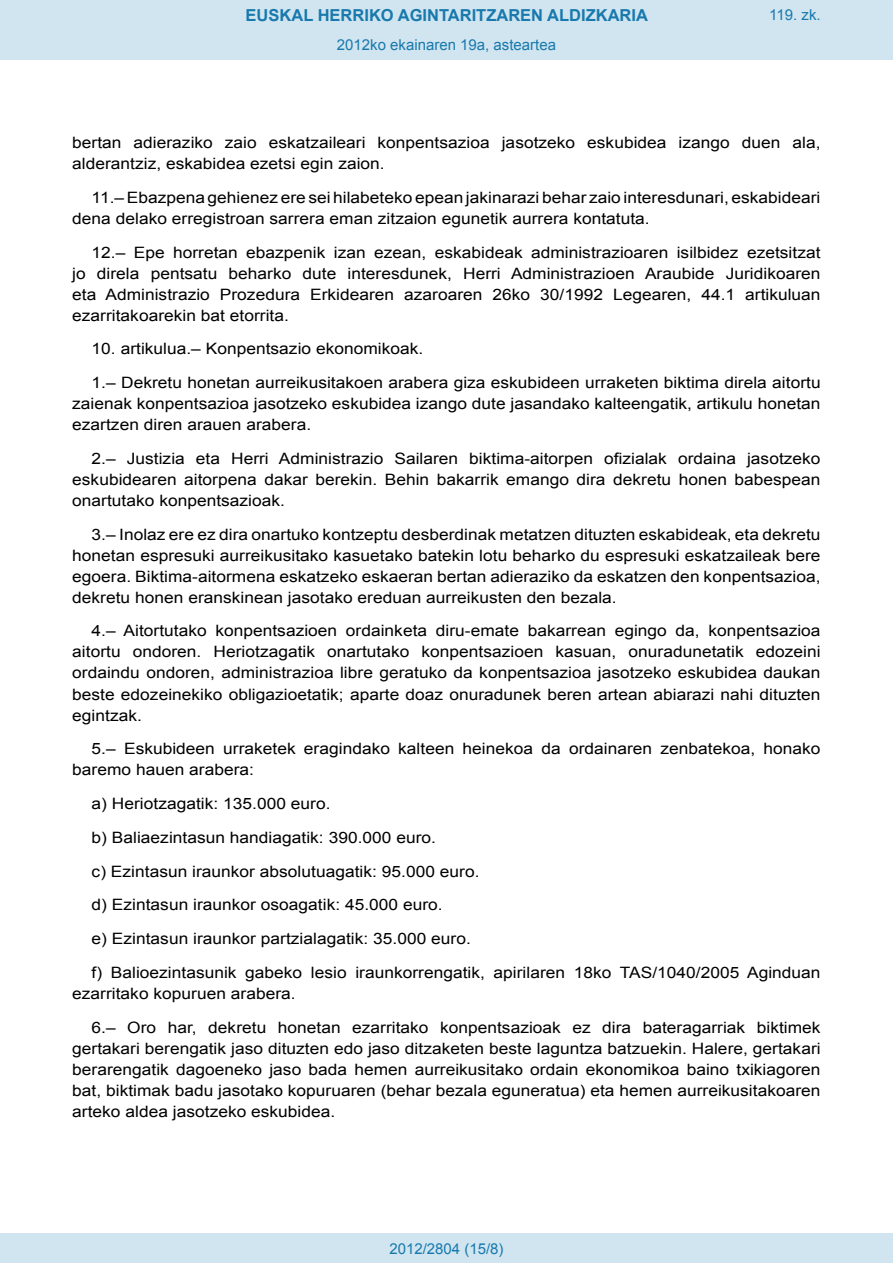
<style>
.page{position:relative;width:893px;height:1263px;background:#fff}
.page>*{position:absolute;margin:0;border:0;box-sizing:border-box;transform-origin:0 0}
.t1{font:700 16.5px "Arial";color:#1879ad}
.BOPVDetalle{font:15.6px/21px "Arial";color:#000;text-align:justify;scale:1.11 1}
.Paginacion_Centro{font:15px "Arial";color:#1879ad}
</style>
<div class="page">
<div style="left:0;top:0;width:893px;height:60px;background:#d0e5f0"></div>
<div style="left:0;top:1233px;width:893px;height:30px;background:#d0e5f0"></div>
<p class="t1" style="left:246px;top:4px;width:404px">EUSKAL HERRIKO AGINTARITZAREN ALDIZKARIA</p>
<p class="Paginacion_Centro" style="left:337px;top:35px;width:221px">2012ko ekainaren 19a, asteartea</p>
<p class="Paginacion_Centro" style="left:769px;top:5px;width:53px">119. zk.</p>
<p class="BOPVDetalle" style="left:72px;top:132px;width:676px">bertan adieraziko zaio eskatzaileari konpentsazioa jasotzeko eskubidea izango duen ala, alderantziz, eskabidea ezetsi egin zaion.</p>
<p class="BOPVDetalle" style="left:72px;top:187px;width:675px;text-indent:19px">11.– Ebazpena gehienez ere sei hilabeteko epean jakinarazi behar zaio interesdunari, eskabideari dena delako erregistroan sarrera eman zitzaion egunetik aurrera kontatuta.</p>
<p class="BOPVDetalle" style="left:72px;top:242px;width:676px;text-indent:19px">12.– Epe horretan ebazpenik izan ezean, eskabideak administrazioaren isilbidez ezetsitzat jo direla pentsatu beharko dute interesdunek, Herri Administrazioen Araubide Juridikoaren eta Administrazio Prozedura Erkidearen azaroaren 26ko 30/1992 Legearen, 44.1 artikuluan ezarritakoarekin bat etorrita.</p>
<p class="BOPVDetalle" style="left:92px;top:339px;width:300px">10. artikulua.– Konpentsazio ekonomikoak.</p>
<p class="BOPVDetalle" style="left:72px;top:372px;width:676px;text-indent:19px">1.– Dekretu honetan aurreikusitakoen arabera giza eskubideen urraketen biktima direla aitortu zaienak konpentsazioa jasotzeko eskubidea izango dute jasandako kalteengatik, artikulu honetan ezartzen diren arauen arabera.</p>
<p class="BOPVDetalle" style="left:72px;top:448px;width:676px;text-indent:19px">2.– Justizia eta Herri Administrazio Sailaren biktima-aitorpen ofizialak ordaina jasotzeko eskubidearen aitorpena dakar berekin. Behin bakarrik emango dira dekretu honen babespean onartutako konpentsazioak.</p>
<p class="BOPVDetalle" style="left:72px;top:524px;width:676px;text-indent:19px">3.– Inolaz ere ez dira onartuko kontzeptu desberdinak metatzen dituzten eskabideak, eta dekretu honetan espresuki aurreikusitako kasuetako batekin lotu beharko du espresuki eskatzaileak bere egoera. Biktima-aitormena eskatzeko eskaeran bertan adieraziko da eskatzen den konpentsazioa, dekretu honen eranskinean jasotako ereduan aurreikusten den bezala.</p>
<p class="BOPVDetalle" style="left:72px;top:621px;width:676px;text-indent:19px">4.– Aitortutako konpentsazioen ordainketa diru-emate bakarrean egingo da, konpentsazioa aitortu ondoren. Heriotzagatik onartutako konpentsazioen kasuan, onuradunetatik edozeini ordaindu ondoren, administrazioa libre geratuko da konpentsazioa jasotzeko eskubidea daukan beste edozeinekiko obligazioetatik; aparte doaz onuradunek beren artean abiarazi nahi dituzten egintzak.</p>
<p class="BOPVDetalle" style="left:72px;top:738px;width:676px;text-indent:19px">5.– Eskubideen urraketek eragindako kalteen heinekoa da ordainaren zenbatekoa, honako baremo hauen arabera:</p>
<p class="BOPVDetalle" style="left:92px;top:793px;width:217px">a) Heriotzagatik: 135.000 euro.</p>
<p class="BOPVDetalle" style="left:92px;top:827px;width:312px">b) Baliaezintasun handiagatik: 390.000 euro.</p>
<p class="BOPVDetalle" style="left:92px;top:861px;width:351px">c) Ezintasun iraunkor absolutuagatik: 95.000 euro.</p>
<p class="BOPVDetalle" style="left:92px;top:894px;width:318px">d) Ezintasun iraunkor osoagatik: 45.000 euro.</p>
<p class="BOPVDetalle" style="left:92px;top:928px;width:343px">e) Ezintasun iraunkor partzialagatik: 35.000 euro.</p>
<p class="BOPVDetalle" style="left:72px;top:962px;width:676px;text-indent:19px">f) Balioezintasunik gabeko lesio iraunkorrengatik, apirilaren 18ko TAS/1040/2005 Aginduan ezarritako kopuruen arabera.</p>
<p class="BOPVDetalle" style="left:72px;top:1017px;width:676px;text-indent:19px">6.– Oro har, dekretu honetan ezarritako konpentsazioak ez dira bateragarriak biktimek gertakari berengatik jaso dituzten edo jaso ditzaketen beste laguntza batzuekin. Halere, gertakari berarengatik dagoeneko jaso bada hemen aurreikusitako ordain ekonomikoa baino txikiagoren bat, biktimak badu jasotako kopuruaren (behar bezala eguneratua) eta hemen aurreikusitakoaren arteko aldea jasotzeko eskubidea.</p>
<p class="Paginacion_Centro" style="left:389px;top:1238px;width:116px">2012/2804 (15/8)</p>
</div>
